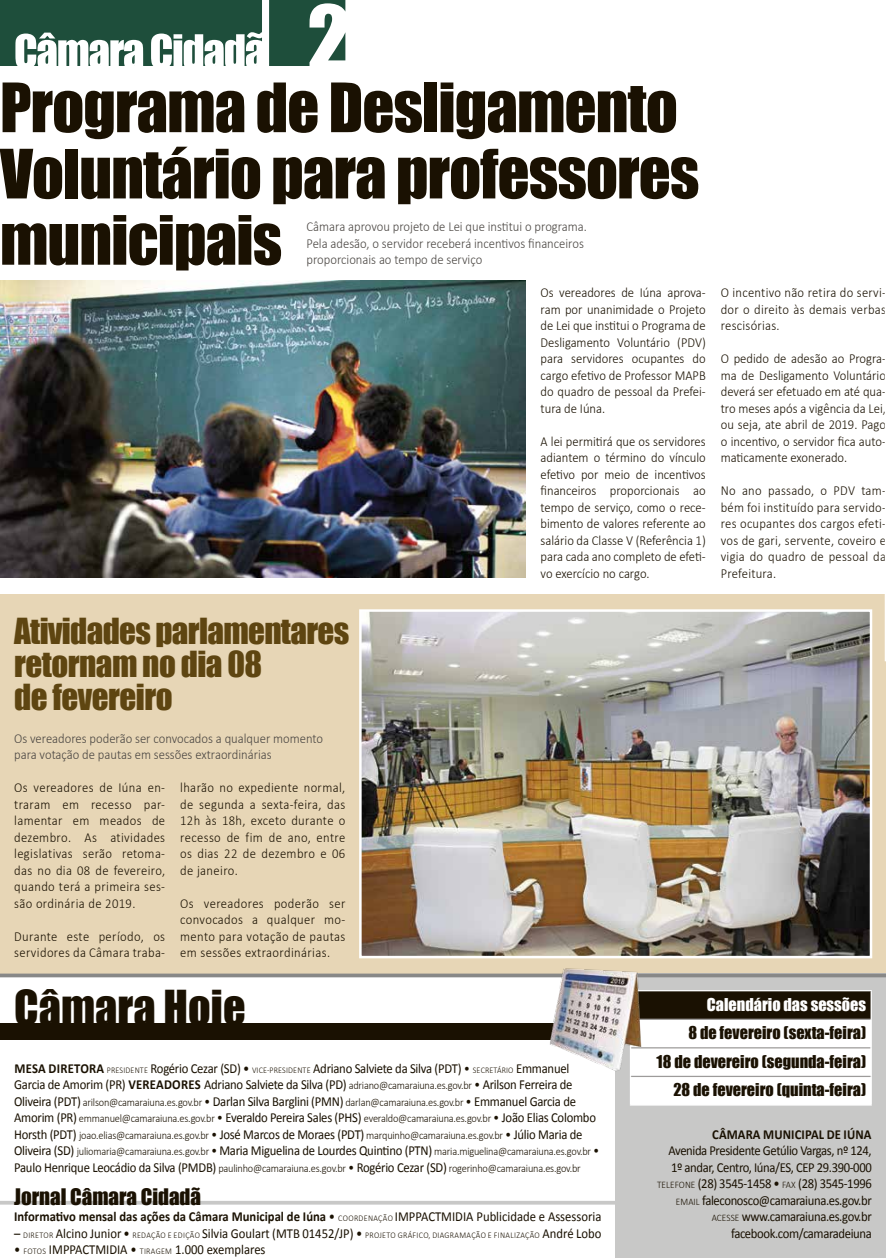
<style>
.page{position:relative;width:886px;height:1258px;background:#fff}
.page>*{position:absolute;margin:0;border:0;box-sizing:border-box;transform-origin:0 0}
.t1{font:62.75px/66.2px "Impact";letter-spacing:-.015em;color:#1a1102}
.t2{font:44.25px "Impact";color:#1a1102}
.t3{font:33px/33px "Impact";letter-spacing:-.02em;color:#5e4511}
.t4{font:21px "Impact";color:#1a1102}
.t5{font:16.25px/28.6px "Impact";color:#1a1102;text-align:right}
.t6{font:16.25px "Impact";color:#fff}
.t7{font:300 13.75px/16.5px "Calibri";letter-spacing:.02em;color:#1a1102;text-align:justify;scale:.92 1}
.t8{font:13.75px/16.5px "Calibri";letter-spacing:-.03em;color:#1a1102;scale:.92 1}
.t9{font:300 13.75px/16.5px "Calibri";color:#4a4642;scale:.92 1}
.t10{font:700 13.75px "Calibri";color:#1a1102;scale:.92 1}
.t11{font:13.75px "Calibri";color:#1a1102;scale:.92 1}
.t12{font:300 11.25px/16.5px "Calibri";letter-spacing:-.02em;color:#1a1102;scale:.92 1}
.t13{font:300 8.75px "Calibri";letter-spacing:.04em;color:#1a1102;scale:.92 1}
.s1{font-weight:700}
.s2{font-weight:300;font-size:8.75px}
.s3{font-weight:300}
.s4{font-weight:300;font-size:11.25px}
.s5{font-weight:400;font-size:13.75px}
.s6{font-size:13.75px}
.s7{font-weight:400}
.s8{font-weight:300;font-size:10px}
</style>
<div class="page">
<div style="left:0;top:594px;width:886px;height:380px;background:#e7d6b6"></div>
<div style="left:616px;top:974px;width:270px;height:284px;background:#c8c8c7"></div>
<div style="left:0;top:1023px;width:616px;height:17px;background:#1a1102"></div>
<hr style="left:0;top:974px;width:886px;height:3px;background:#888887">
<hr style="left:630px;top:990px;width:242px;height:1px;background:#fff">
<hr style="left:870px;top:991px;width:2px;height:28px;background:#fff">
<hr style="left:870px;top:1019px;width:2px;height:29px;background:#fff">
<hr style="left:870px;top:1048px;width:2px;height:28px;background:#fff">
<svg style="left:630px;top:991px;width:241px;height:113px"></svg>
<hr style="left:870px;top:1076px;width:2px;height:28px;background:#fff">
<hr style="left:630px;top:1104px;width:242px;height:2px;background:#fff">
<hr style="left:631px;top:1076px;width:239px;height:1px;background:#9d9b9a">
<img style="left:541px;top:968px;width:107px;height:106px">
<svg style="left:0;top:1201px;width:616px;height:4px;fill:#c8c8c7"></svg>
<svg style="left:0;top:0;width:262px;height:66px"></svg>
<svg style="left:269px;top:0;width:76px;height:66px"></svg>
<img style="left:0;top:281px;width:525px;height:297px">
<img style="left:362px;top:612px;width:507px;height:343px">
<div style="left:359px;top:609px;width:513px;height:349px;border:2px solid #fff"></div>
<svg style="left:885px;top:594px;width:1px;height:67px"></svg>
<h1 class="t1" style="left:0;top:73px;width:701px">Programa de Desligamento<br>Voluntário para professores municipais</h1>
<p class="t9" style="left:306px;top:218px;width:306px">Câmara aprovou projeto de Lei que institui o programa.<br>Pela adesão, o servidor receberá incentivos financeiros proporcionais ao tempo de serviço</p>
<p class="t7" style="left:540px;top:284px;width:181px">Os vereadores de Iúna aprova&shy;ram por unanimidade o Projeto de Lei que institui o Programa de Desligamento Voluntário (PDV) para servidores ocupantes do cargo efetivo de Professor MAPB do quadro de pessoal da Prefei&shy;tura de Iúna.</p>
<p class="t7" style="left:540px;top:433px;width:181px">A lei permitirá que os servidores adiantem o término do vínculo efetivo por meio de incentivos financeiros proporcionais ao tempo de serviço, como o rece&shy;bimento de valores referente ao salário da Classe V (Referência 1) para cada ano completo de efeti&shy;vo exercício no cargo.</p>
<h3 class="t3" style="left:14px;top:613px;width:337px">Atividades parlamentares retornam no dia 08<br>de fevereiro</h3>
<p class="t9" style="left:14px;top:730px;width:337px">Os vereadores poderão ser convocados a qualquer momento para votação de pautas em sessões extraordinárias</p>
<p class="t7" style="left:14px;top:779px;width:166px">Os vereadores de Iúna en&shy;traram em recesso par&shy;lamentar em meados de dezembro. As atividades legislativas serão retoma&shy;das no dia 08 de fevereiro, quando terá a primeira ses&shy;são ordinária de 2019.</p>
<p class="t7" style="left:14px;top:928px;width:166px">Durante este período, os servidores da Câmara traba-</p>
<p class="t7" style="left:180px;top:779px;width:181px">lharão no expediente normal, de segunda a sexta-feira, das 12h às 18h, exceto durante o recesso de fim de ano, entre os dias 22 de dezembro e 06 de janeiro.</p>
<p class="t7" style="left:180px;top:895px;width:181px">Os vereadores poderão ser convocados a qualquer mo&shy;mento para votação de pautas em sessões extraordinárias.</p>
<p class="t7" style="left:721px;top:284px;width:181px">O incentivo não retira do servi&shy;dor o direito às demais verbas rescisórias.</p>
<p class="t7" style="left:721px;top:350px;width:181px">O pedido de adesão ao Progra&shy;ma de Desligamento Voluntário deverá ser efetuado em até qua&shy;tro meses após a vigência da Lei, ou seja, ate abril de 2019. Pago o incentivo, o servidor fica auto&shy;maticamente exonerado.</p>
<p class="t7" style="left:721px;top:482px;width:181px">No ano passado, o PDV tam&shy;bém foi instituído para servido&shy;res ocupantes dos cargos efeti&shy;vos de gari, servente, coveiro e vigia do quadro de pessoal da Prefeitura.</p>
<h2 class="t2" style="left:14px;top:973px;width:233px">Câmara Hoje</h2>
<p class="t8" style="left:14px;top:1060px;width:608px"><span class="s1">MESA DIRETORA</span> <span class="s2">PRESIDENTE</span> Rogério Cezar (SD) • <span class="s2">VICE-PRESIDENTE</span> Adriano Salviete da Silva (PDT) <span class="s3">•</span> <span class="s2">SECRETÁRIO</span> Emmanuel<br>Garcia de Amorim (PR) <span class="s1">VEREADORES</span> Adriano Salviete da Silva (PD) <span class="s4">adriano@camaraiuna.es.gov.br</span> <span class="s3">•</span> Arilson Ferreira de</p>
<p class="t12" style="left:14px;top:1093px;width:637px"><span class="s5">Oliveira (PDT)</span> arilson@camaraiuna.es.gov.br <span class="s6">•</span> <span class="s5">Darlan Silva Barglini (PMN)</span> darlan@camaraiuna.es.gov.br <span class="s6">•</span> <span class="s5">Emmanuel Garcia de Amorim (PR)</span> emmanuel@camaraiuna.es.gov.br <span class="s6">•</span> <span class="s5">Everaldo Pereira Sales (PHS)</span> everaldo@camaraiuna.es.gov.br <span class="s6">•</span> <span class="s5">João Elias Colombo Horsth (PDT)</span> joao.elias@camaraiuna.es.gov.br <span class="s6">•</span> <span class="s5">José Marcos de Moraes (PDT)</span> marquinho@camaraiuna.es.gov.br <span class="s6">•</span> <span class="s5">Júlio Maria de Oliveira (SD)</span> juliomaria@camaraiuna.es.gov.br <span class="s6">•</span> <span class="s5">Maria Miguelina de Lourdes Quintino (PTN)</span> maria.miguelina@camaraiuna.es.gov.br <span class="s6">• </span><span class="s5">Paulo Henrique Leocádio da Silva (PMDB)</span> paulinho@camaraiuna.es.gov.br <span class="s6">•</span> <span class="s5">Rogério Cezar (SD)</span> rogerinho@camaraiuna.es.gov.br</p>
<h3 class="t4" style="left:14px;top:1180px;width:188px">Jornal Câmara Cidadã</h3>
<p class="t10" style="left:14px;top:1208px;width:640px">Informativo mensal das ações da Câmara Municipal de Iúna <span class="s7">•</span> <span class="s2">COORDENAÇÃO</span> <span class="s7">IMPPACTMIDIA Publicidade e Assessoria</span></p>
<p class="t13" style="left:14px;top:1229px;width:640px"><span class="s5">–</span> DIRETOR <span class="s5">Alcino Junior •</span> REDAÇÃO E EDIÇÃO <span class="s5">Silvia Goulart (MTB 01452/JP) •</span> PROJETO GRÁFICO, DIAGRAMAÇÃO E FINALIZAÇÃO <span class="s5">André Lobo</span></p>
<p class="t11" style="left:14px;top:1241px;width:275px">• <span class="s2">FOTOS</span> IMPPACTMIDIA • <span class="s2">TIRAGEM</span> 1.000 exemplares</p>
<p class="t6" style="left:707px;top:992px;width:161px">Calendário das sessões</p>
<p class="t5" style="left:657px;top:1018px;width:211px">8 de fevereiro (sexta-feira)<br>18 de devereiro (segunda-feira)<br>28 de fevereiro (quinta-feira)</p>
<p class="t10" style="left:712px;top:1125px;width:175px">CÂMARA MUNICIPAL DE IÚNA</p>
<p class="t8" style="left:657px;top:1142px;width:235px;text-align:right">Avenida Presidente Getúlio Vargas, nº 124, 1º andar, Centro, Iúna/ES, CEP 29.390-000<br><span class="s8">TELEFONE</span> (28) 3545-1458 • <span class="s8">FAX</span> (28) 3545-1996<br><span class="s8">EMAIL</span> faleconosco@camaraiuna.es.gov.br <span class="s8">ACESSE</span> www.camaraiuna.es.gov.br facebook.com/camaradeiuna</p>
</div>
